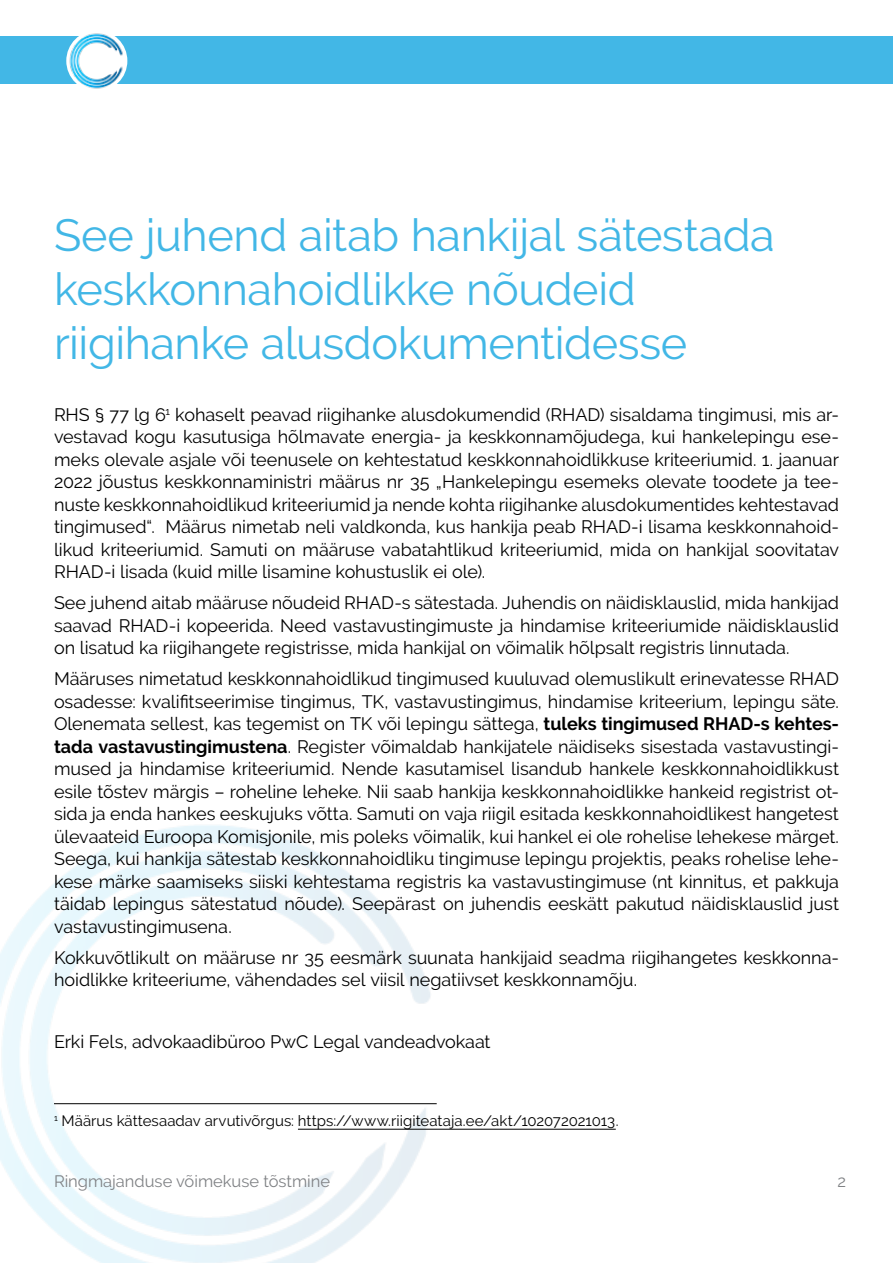
<style>
.page{position:relative;width:893px;height:1263px;background:#fff}
.page>*{position:absolute;margin:0;border:0;box-sizing:border-box;transform-origin:0 0}
.t1{font:45px/54px "Raleway";letter-spacing:-.01em;color:#42b7e6}
.t2{font:18px/22.5px "Raleway";letter-spacing:-.005em;color:#000;text-align:justify}
.t3{font:16.5px "Raleway";color:#808285}
.t4{font:15px "Raleway";letter-spacing:.005em;color:#000}
.s1{font-weight:700}
</style>
<div class="page">
<div style="left:0;top:36px;width:893px;height:48px;background:#42b7e6"></div>
<img style="left:66px;top:33px;width:62px;height:56px">
<img style="left:0;top:825px;width:486px;height:438px">
<hr style="left:54px;top:1103px;width:383px;height:1px;background:#000">
<hr style="left:298px;top:1129px;width:318px;height:1px;background:#000">
<h1 class="t1" style="left:54px;top:208px;width:722px">See juhend aitab hankijal sätestada keskkonnahoidlikke nõudeid riigihanke alusdokumentidesse</h1>
<p class="t2" style="left:54px;top:403px;width:787px">RHS § 77 lg 6<sup>1</sup> kohaselt peavad riigihanke alusdokumendid (RHAD) sisaldama tingimusi, mis ar&shy;vestavad kogu kasutusiga hõlmavate energia- ja keskkonnamõjudega, kui hankelepingu ese&shy;meks olevale asjale või teenusele on kehtestatud keskkonnahoidlikkuse kriteeriumid. 1. jaanuar 2022 jõustus keskkonnaministri määrus nr 35 „Hankelepingu esemeks olevate toodete ja tee&shy;nuste keskkonnahoidlikud kriteeriumid ja nende kohta riigihanke alusdokumentides kehtestavad tingimused“. Määrus nimetab neli valdkonda, kus hankija peab RHAD-i lisama keskkonnahoid&shy;likud kriteeriumid. Samuti on määruse vabatahtlikud kriteeriumid, mida on hankijal soovitatav RHAD-i lisada (kuid mille lisamine kohustuslik ei ole).</p>
<p class="t2" style="left:54px;top:592px;width:786px">See juhend aitab määruse nõudeid RHAD-s sätestada. Juhendis on näidisklauslid, mida hankijad saavad RHAD-i kopeerida. Need vastavustingimuste ja hindamise kriteeriumide näidisklauslid on lisatud ka riigihangete registrisse, mida hankijal on võimalik hõlpsalt registris linnutada.</p>
<p class="t2" style="left:54px;top:668px;width:786px">Määruses nimetatud keskkonnahoidlikud tingimused kuuluvad olemuslikult erinevatesse RHAD osadesse: kvalifitseerimise tingimus, TK, vastavustingimus, hindamise kriteerium, lepingu säte.<br>Olenemata sellest, kas tegemist on TK või lepingu sättega, <span class="s1">tuleks tingimused RHAD-s kehtes&shy;tada vastavustingimustena</span>. Register võimaldab hankijatele näidiseks sisestada vastavustingi&shy;mused ja hindamise kriteeriumid. Nende kasutamisel lisandub hankele keskkonnahoidlikkust esile tõstev märgis – roheline leheke. Nii saab hankija keskkonnahoidlikke hankeid registrist ot&shy;sida ja enda hankes eeskujuks võtta. Samuti on vaja riigil esitada keskkonnahoidlikest hangetest ülevaateid Euroopa Komisjonile, mis poleks võimalik, kui hankel ei ole rohelise lehekese märget.<br>Seega, kui hankija sätestab keskkonnahoidliku tingimuse lepingu projektis, peaks rohelise lehe&shy;kese märke saamiseks siiski kehtestama registris ka vastavustingimuse (nt kinnitus, et pakkuja täidab lepingus sätestatud nõude). Seepärast on juhendis eeskätt pakutud näidisklauslid just vastavustingimusena.</p>
<p class="t2" style="left:54px;top:946px;width:786px">Kokkuvõtlikult on määruse nr 35 eesmärk suunata hankijaid seadma riigihangetes keskkonna&shy;hoidlikke kriteeriume, vähendades sel viisil negatiivset keskkonnamõju.</p>
<p class="t2" style="left:54px;top:1031px;width:438px">Erki Fels, advokaadibüroo PwC Legal vandeadvokaat</p>
<p class="t4" style="left:54px;top:1112px;width:566px"><sup>1</sup> Määrus kättesaadav arvutivõrgus: https://www.riigiteataja.ee/akt/102072021013.</p>
<p class="t3" style="left:54px;top:1171px;width:278px">Ringmajanduse võimekuse tõstmine</p>
<p class="t3" style="left:838px;top:1171px;width:10px">2</p>
</div>
